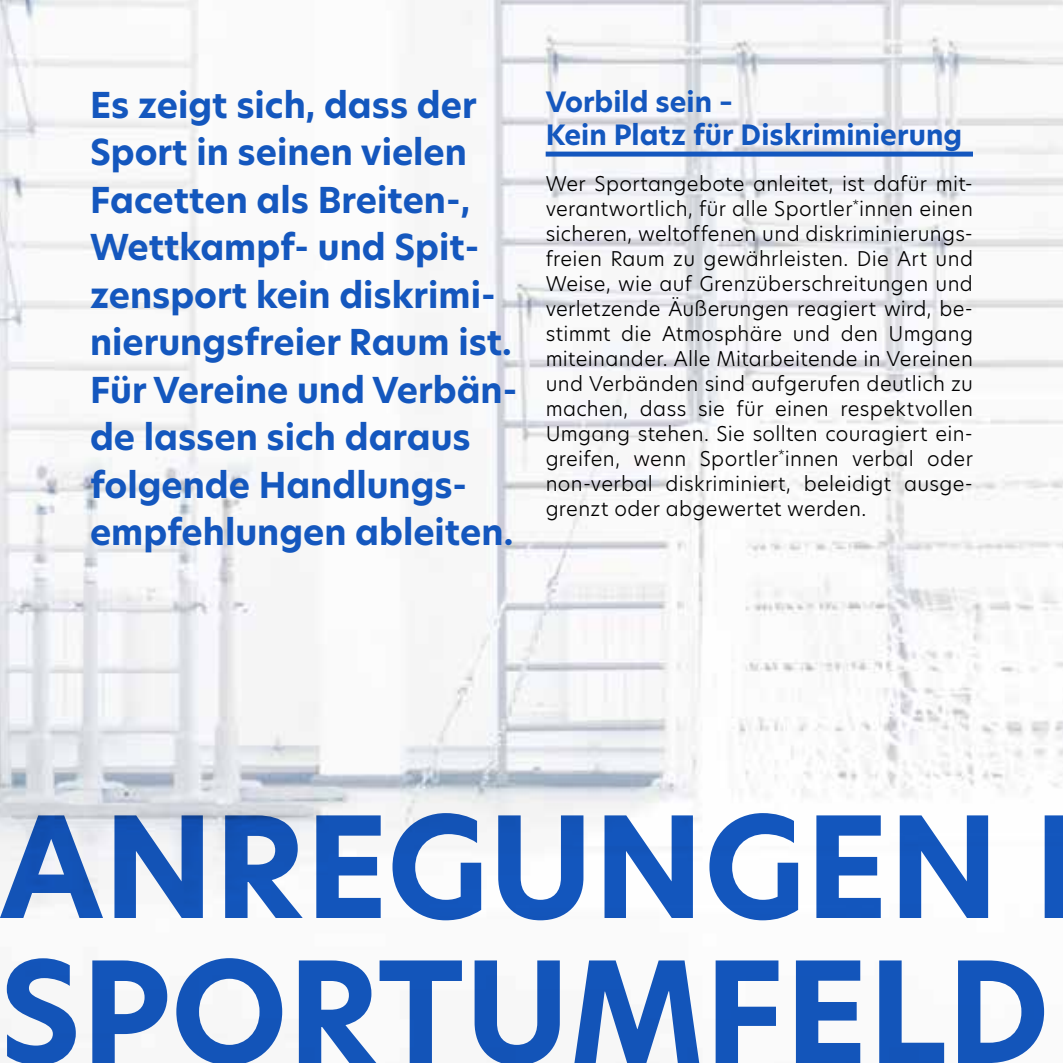
<style>
.page{position:relative;width:1063px;height:1063px;background:#fff}
.page>*{position:absolute;margin:0;border:0;box-sizing:border-box;transform-origin:0 0}
.t1{font:700 137.5px/145px "New Hero";color:#1457be}
.t2{font:700 35px/47.5px "New Hero";color:#1457be}
.t3{font:700 27.5px/32.5px "New Hero";letter-spacing:.005em;color:#1457be}
.t4{font:300 20px/25px "New Hero";letter-spacing:.015em;color:#000;text-align:justify}
</style>
<div class="page">
<img style="left:0;top:0;width:1063px;height:907px">
<div style="left:546px;top:152px;width:427px;height:5px;background:#1457be"></div>
<h2 class="t2" style="left:90px;top:81px;width:429px">Es zeigt sich, dass der<br>Sport in seinen vielen<br>Facetten als Breiten-,<br>Wettkampf- und Spit&shy;zensport kein diskrimi&shy;nierungsfreier Raum ist.<br>Für Vereine und Verbän&shy;de lassen sich daraus folgende Handlungs&shy;empfehlungen ableiten.</h2>
<h3 class="t3" style="left:546px;top:86px;width:418px">Vorbild sein –<br>Kein Platz für Diskriminierung</h3>
<p class="t4" style="left:546px;top:170px;width:429px">Wer Sportangebote anleitet, ist dafür mit&shy;verantwortlich, für alle Sportler<sup>*</sup>innen einen sicheren, weltoffenen und diskriminierungs&shy;freien Raum zu gewährleisten. Die Art und Weise, wie auf Grenzüberschreitungen und verletzende Äußerungen reagiert wird, be&shy;stimmt die Atmosphäre und den Umgang miteinander. Alle Mitarbeitende in Vereinen und Verbänden sind aufgerufen deutlich zu machen, dass sie für einen respektvollen Umgang stehen. Sie sollten couragiert ein&shy;greifen, wenn Sportler<sup>*</sup>innen verbal oder non-verbal diskriminiert, beleidigt ausge&shy;grenzt oder abgewertet werden.</p>
<h1 class="t1" style="left:-1px;top:795px;width:1052px">ANREGUNGEN<br>SPORTUMFELD</h1>
</div>
